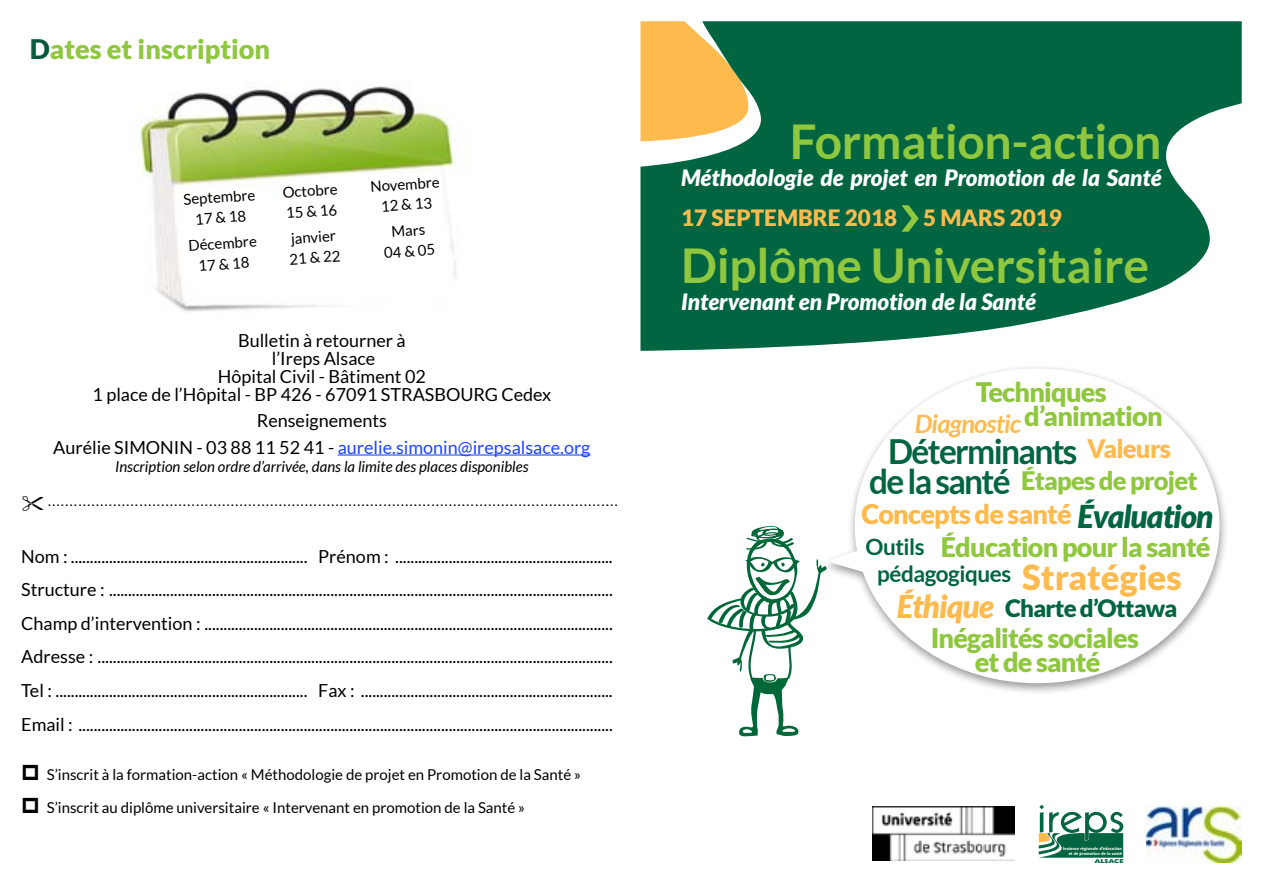
<style>
.page{position:relative;width:1263px;height:893px;background:#fff}
.page>*{position:absolute;margin:0;border:0;box-sizing:border-box;transform-origin:0 0}
.t1{font:52.65px "Kabel";color:#006540;scale:1.08 1}
.t2{font:700 48px "Lato";letter-spacing:-.005em;color:#8fc73e}
.t3{font:700 34.5px/30px "Lato";letter-spacing:-.05em;color:#006540}
.t4{font:900 34.5px "Lato";color:#fdba4d}
.t5{font:italic 900 31.5px "Lato";letter-spacing:-.03em;color:#fdba4d}
.t6{font:900 27px/24px "Lato";letter-spacing:-.03em;color:#8fc73e}
.t7{font:900 27px "Lato";color:#8fc73e}
.t8{font:900 25.5px "Lato";letter-spacing:-.03em;color:#8fc73e}
.t9{font:italic 700 25.5px "Lato";letter-spacing:-.03em;color:#fdba4d}
.t10{font:900 25.5px "Lato";color:#fdba4d}
.t11{font:900 24px "Lato";letter-spacing:-.03em;color:#006540}
.t12{font:italic 900 22.5px "Lato";color:#fff}
.t13{font:900 22.5px "Lato";color:#fdba4d}
.t14{font:700 22.5px/27px "Lato";letter-spacing:-.02em;color:#006540}
.t15{font:18px/33.5px "Lato";color:#000;text-align:center}
.t16{font:16.5px "Corbel";color:#000}
.t17{font:15px "Lato";color:#000}
.t18{font:italic 15px "Lato";color:#000}
.t19{font:800 5.55px "Gill Sans";color:#006540;scale:1.23 1}
.t20{font:4.65px/5.7px "Gill Sans Bold Italic Wd";color:#fff;text-align:right;scale:.75 1}
.s1{color:#00573c}
.s2{color:#1c45ff}
.s3{color:#fdba4d}
.s4{font-style:italic;font-size:31.5px;color:#006540}
</style>
<div class="page">
<hr style="left:338px;top:454px;width:252px;height:2px;background:#1c45ff">
<img style="left:139px;top:83px;width:318px;height:229px">
<svg style="left:640px;top:21px;width:602px;height:330px;background:#307f5b"></svg>
<svg style="left:901px;top:205px;width:18px;height:27px"></svg>
<svg style="left:707px;top:525px;width:112px;height:211px"></svg>
<div style="left:819px;top:365px;width:410px;height:331px;background:#000;opacity:.4"></div>
<svg style="left:826px;top:369px;width:393px;height:314px"></svg>
<img style="left:1146px;top:807px;width:95px;height:56px">
<img style="left:873px;top:807px;width:142px;height:53px">
<svg style="left:1039px;top:833px;width:84px;height:25px;background:#2d7d5b"></svg>
<svg style="left:1039px;top:805px;width:5px;height:4px"></svg>
<h3 class="t7" style="left:30px;top:34px;width:242px"><span class="s1">D</span>ates et inscription</h3>
<p class="t17" style="left:183px;top:191px;width:74px;rotate:-4deg">Septembre</p>
<p class="t17" style="left:282px;top:184px;width:57px;rotate:-4deg">Octobre</p>
<p class="t17" style="left:370px;top:178px;width:71px;rotate:-4deg">Novembre</p>
<p class="t17" style="left:195px;top:211px;width:53px;rotate:-4deg">17 &amp; 18</p>
<p class="t17" style="left:286px;top:205px;width:53px;rotate:-4deg">15 &amp; 16</p>
<p class="t17" style="left:380px;top:198px;width:53px;rotate:-4deg">12 &amp; 13</p>
<p class="t17" style="left:188px;top:237px;width:70px;rotate:-4deg">Décembre</p>
<p class="t17" style="left:290px;top:230px;width:46px;rotate:-4deg">janvier</p>
<p class="t17" style="left:391px;top:223px;width:35px;rotate:-4deg">Mars</p>
<p class="t17" style="left:198px;top:257px;width:53px;rotate:-4deg">17 &amp; 18</p>
<p class="t17" style="left:289px;top:251px;width:53px;rotate:-4deg">21 &amp; 22</p>
<p class="t17" style="left:384px;top:244px;width:53px;rotate:-4deg">04 &amp; 05</p>
<p class="t15" style="left:92px;top:331px;width:460px;line-height:18px">Bulletin à retourner à<br>l’Ireps Alsace<br>Hôpital Civil - Bâtiment 02<br>1 place de l’Hôpital - BP 426 - 67091 STRASBOURG Cedex</p>
<p class="t15" style="left:53px;top:407px;width:539px;line-height:26.5px">Renseignements<br>Aurélie SIMONIN - 03 88 11 52 41 - <span class="s2">aurelie.simonin@irepsalsace.org</span></p>
<p class="t18" style="left:115px;top:458px;width:415px">Inscription selon ordre d’arrivée, dans la limite des places disponibles</p>
<p class="t16" style="left:47px;top:490px;width:572px">...................................................................................................................................</p>
<p class="t15" style="left:21px;top:540px;width:593px;text-align:justify">Nom : .............................................................. Prénom : .........................................................<br>Structure : ....................................................................................................................................<br>Champ d’intervention : ...........................................................................................................<br>Adresse : .......................................................................................................................................<br>Tel : .................................................................. Fax : ..................................................................<br>Email : ............................................................................................................................................</p>
<p class="t17" style="left:47px;top:767px;width:536px">S’inscrit à la formation-action « Méthodologie de projet en Promotion de la Santé »</p>
<p class="t17" style="left:47px;top:800px;width:480px">S’inscrit au diplôme universitaire « Intervenant en promotion de la Santé »</p>
<h2 class="t2" style="left:790px;top:114px;width:373px">Formation-action</h2>
<p class="t12" style="left:681px;top:165px;width:483px">Méthodologie de projet en Promotion de la Santé</p>
<p class="t13" style="left:681px;top:204px;width:382px">17 septembre 2018 5 mars 2019</p>
<h2 class="t2" style="left:681px;top:238px;width:469px">Diplôme universitaire</h2>
<p class="t12" style="left:681px;top:289px;width:357px">Intervenant en Promotion de la Santé</p>
<h3 class="t6" style="left:1024px;top:380px;width:140px;text-indent:-48px">Techniques d’animation</h3>
<h3 class="t9" style="left:915px;top:409px;width:108px">Diagnostic</h3>
<h3 class="t3" style="left:869px;top:436px;width:210px;text-indent:19px">Déterminants de la santé</h3>
<h3 class="t10" style="left:1087px;top:434px;width:85px">Valeurs</h3>
<h3 class="t8" style="left:1021px;top:466px;width:178px">étapes de projet</h3>
<h3 class="t6" style="left:861px;top:497px;width:354px;line-height:32.5px;text-align:right"><span class="s3">Concepts de santé</span> <span class="s4">évaluation </span>éducation pour la santé</h3>
<p class="t14" style="left:877px;top:533px;width:135px;text-indent:-12px">Outils pédagogiques</p>
<h3 class="t4" style="left:1022px;top:557px;width:161px">Stratégies</h3>
<h3 class="t5" style="left:897px;top:587px;width:99px">éthique</h3>
<h3 class="t11" style="left:1005px;top:594px;width:174px">Charte d’Ottawa</h3>
<h3 class="t6" style="left:931px;top:625px;width:210px;text-align:center">Inégalités sociales et de santé</h3>
<h1 class="t1" style="left:1037px;top:783px;width:83px">ireps</h1>
<p class="t20" style="left:1063px;top:845px;width:80px">Instance régionale d’éducation et de promotion de la santé</p>
<p class="t19" style="left:1094px;top:857px;width:25px">ALSACE</p>
</div>
